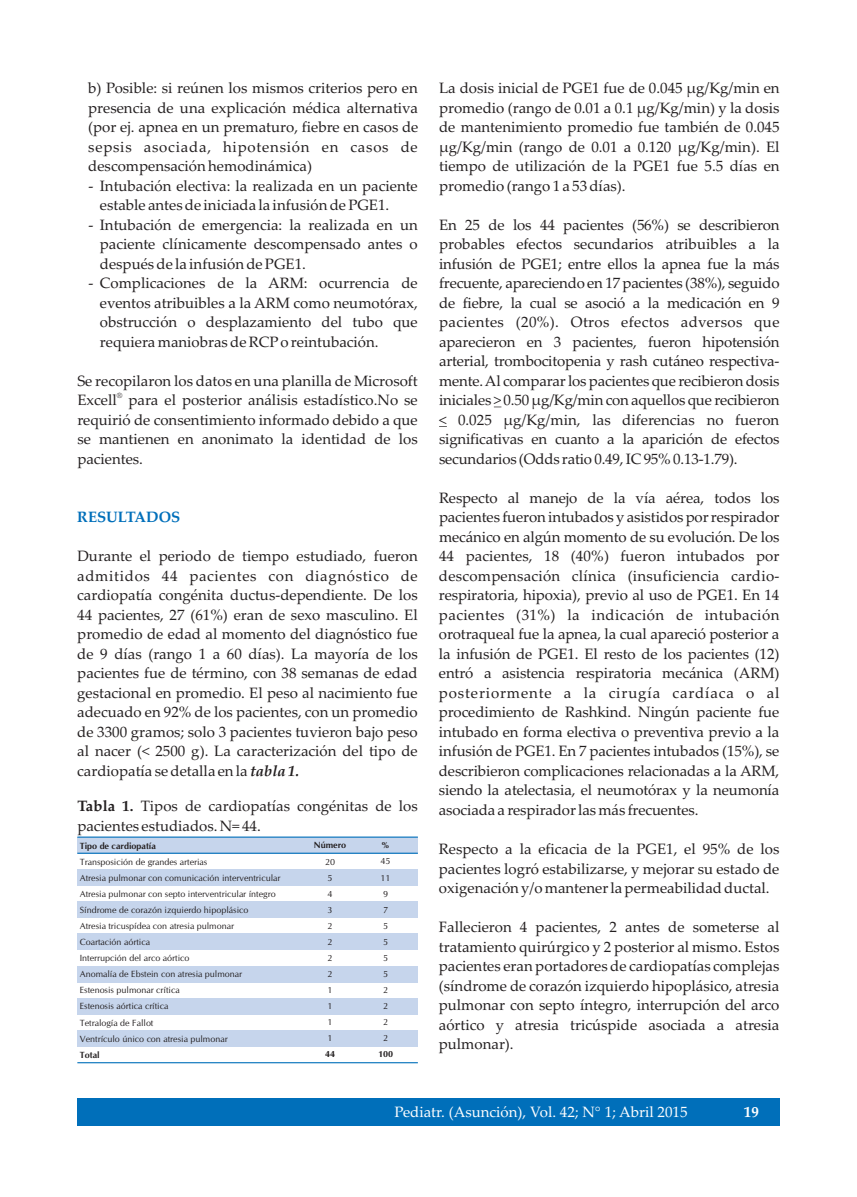
<style>
.page{position:relative;width:857px;height:1197px;background:#fff}
.page>*{position:absolute;margin:0;border:0;box-sizing:border-box;transform-origin:0 0}
.t1{font:15px/19.5px "Palatino Linotype";color:#231f20;text-align:justify}
.t2{font:15px "Palatino Linotype";color:#fff}
.t3{font:700 15px "Palatino Linotype";color:#006fba}
.t4{font:700 15px "Palatino Linotype";color:#fff}
.t5{font:9px/16px "CG Omega";color:#231f20}
.t6{font:700 9px "CG Omega";color:#231f20}
.t7{font:7.5px "Palatino Linotype";color:#231f20}
.s1{font-weight:700;font-style:italic}
.s2{font-weight:700}
</style>
<div class="page">
<div style="left:77px;top:1098px;width:702px;height:28px;background:#006fba"></div>
<div style="left:77px;top:837px;width:340px;height:16px;background:#c6d5ec"></div>
<div style="left:77px;top:869px;width:340px;height:16px;background:#c6d5ec"></div>
<div style="left:77px;top:901px;width:340px;height:16px;background:#c6d5ec"></div>
<div style="left:77px;top:933px;width:340px;height:16px;background:#c6d5ec"></div>
<div style="left:77px;top:965px;width:340px;height:17px;background:#c6d5ec"></div>
<div style="left:77px;top:998px;width:340px;height:16px;background:#c6d5ec"></div>
<div style="left:77px;top:1030px;width:340px;height:16px;background:#c6d5ec"></div>
<hr style="left:77px;top:1062px;width:340px;height:1px;background:#006fba">
<hr style="left:77px;top:852px;width:340px;height:1px;background:#006fba">
<hr style="left:77px;top:836px;width:340px;height:1px;background:#006fba">
<p class="t1" style="left:88px;top:80px;width:331px">b) Posible: si reúnen los mismos criterios pero en presencia de una explicación médica alternativa (por ej. apnea en un prematuro, fiebre en casos de sepsis asociada, hipotensión en casos de descompensación hemodinámica)</p>
<p class="t1" style="left:100px;top:177px;width:319px;text-indent:-11px">- Intubación electiva: la realizada en un paciente estable antes de iniciada la infusión de PGE1.</p>
<p class="t1" style="left:100px;top:216px;width:319px;text-indent:-11px">- Intubación de emergencia: la realizada en un paciente clínicamente descompensado antes o después de la infusión de PGE1.</p>
<p class="t1" style="left:100px;top:275px;width:319px;text-indent:-11px">- Complicaciones de la ARM: ocurrencia de eventos atribuibles a la ARM como neumotórax, obstrucción o desplazamiento del tubo que requiera maniobras de RCPo reintubación.</p>
<p class="t1" style="left:77px;top:372px;width:342px">Se recopilaron los datos en una planilla de Microsoft</p>
<p class="t7" style="left:117px;top:392px;width:7px">®</p>
<p class="t1" style="left:77px;top:392px;width:342px">Excell para el posterior análisis estadístico.No se requirió de consentimiento informado debido a que se mantienen en anonimato la identidad de los pacientes.</p>
<p class="t3" style="left:77px;top:511px;width:105px">RESULTADOS</p>
<p class="t1" style="left:77px;top:548px;width:342px">Durante el periodo de tiempo estudiado, fueron admitidos 44 pacientes con diagnóstico de cardiopatía congénita ductus-dependiente. De los 44 pacientes, 27 (61%) eran de sexo masculino. El promedio de edad al momento del diagnóstico fue de 9 días (rango 1 a 60 días). La mayoría de los pacientes fue de término, con 38 semanas de edad gestacional en promedio. El peso al nacimiento fue adecuado en 92% de los pacientes, con un promedio de 3300 gramos; solo 3 pacientes tuvieron bajo peso al nacer (&lt; 2500 g). La caracterización del tipo de cardiopatía se detalla en la <span class="s1">tabla 1.</span></p>
<p class="t1" style="left:77px;top:797px;width:342px"><span class="s2">Tabla 1.</span> Tipos de cardiopatías congénitas de los pacientes estudiados. N= 44.</p>
<p class="t6" style="left:80px;top:842px;width:78px">Tipo de cardiopatía</p>
<p class="t5" style="left:80px;top:854px;width:202px">Transposición de grandes arterias<br>Atresia pulmonar con comunicación interventricular Atresia pulmonar con septo interventricular íntegro Síndrome de corazón izquierdo hipoplásico<br>Atresia tricuspídea con atresia pulmonar<br>Coartación aórtica<br>Interrupción del arco aórtico<br>Anomalía de Ebstein con atresia pulmonar<br>Estenosis pulmonar crítica<br>Estenosis aórtica crítica<br>Tetralogía de Fallot<br>Ventrículo único con atresia pulmonar</p>
<p class="t6" style="left:80px;top:1050px;width:21px">Total</p>
<p class="t6" style="left:314px;top:841px;width:34px">Número</p>
<p class="t5" style="left:325px;top:854px;width:11px">20<br>5<br>4<br>3<br>2<br>2<br>2<br>2<br>1<br>1<br>1<br>1</p>
<p class="t6" style="left:325px;top:1050px;width:11px">44</p>
<p class="t6" style="left:381px;top:841px;width:9px">%</p>
<p class="t5" style="left:380px;top:854px;width:11px">45<br>11<br>9<br>7<br>5<br>5<br>5<br>5<br>2<br>2<br>2<br>2</p>
<p class="t6" style="left:378px;top:1050px;width:16px">100</p>
<p class="t1" style="left:439px;top:80px;width:342px">La dosis inicial de PGE1 fue de 0.045 µg/Kg/min en promedio (rango de 0.01 a 0.1 µg/Kg/min) y la dosis de mantenimiento promedio fue también de 0.045 µg/Kg/min (rango de 0.01 a 0.120 µg/Kg/min). El tiempo de utilización de la PGE1 fue 5.5 días en promedio (rango 1 a 53 días).</p>
<p class="t1" style="left:439px;top:216px;width:342px">En 25 de los 44 pacientes (56%) se describieron probables efectos secundarios atribuibles a la infusión de PGE1; entre ellos la apnea fue la más frecuente, apareciendo en 17 pacientes (38%), seguido de fiebre, la cual se asoció a la medicación en 9 pacientes (20%). Otros efectos adversos que aparecieron en 3 pacientes, fueron hipotensión arterial, trombocitopenia y rash cutáneo respectiva&shy;mente. Al comparar los pacientes que recibieron dosis iniciales &gt; 0.50 µg/Kg/min con aquellos que recibieron &lt; 0.025 µg/Kg/min, las diferencias no fueron significativas en cuanto a la aparición de efectos secundarios (Odds ratio 0.49, IC 95% 0.13-1.79).</p>
<p class="t1" style="left:438px;top:489px;width:342px">Respecto al manejo de la vía aérea, todos los pacientes fueron intubados y asistidos por respirador mecánico en algún momento de su evolución. De los 44 pacientes, 18 (40%) fueron intubados por descompensación clínica (insuficiencia cardio&shy;respiratoria, hipoxia), previo al uso de PGE1. En 14 pacientes (31%) la indicación de intubación orotraqueal fue la apnea, la cual apareció posterior a la infusión de PGE1. El resto de los pacientes (12) entró a asistencia respiratoria mecánica (ARM) posteriormente a la cirugía cardíaca o al procedimiento de Rashkind. Ningún paciente fue intubado en forma electiva o preventiva previo a la infusión de PGE1. En 7 pacientes intubados (15%), se describieron complicaciones relacionadas a la ARM, siendo la atelectasia, el neumotórax y la neumonía asociada a respirador las más frecuentes.</p>
<p class="t1" style="left:438px;top:840px;width:342px">Respecto a la eficacia de la PGE1, el 95% de los pacientes logró estabilizarse, y mejorar su estado de oxigenación y/o mantener la permeabilidad ductal.</p>
<p class="t1" style="left:438px;top:918px;width:342px">Fallecieron 4 pacientes, 2 antes de someterse al tratamiento quirúrgico y 2 posterior al mismo. Estos pacientes eran portadores de cardiopatías complejas (síndrome de corazón izquierdo hipoplásico, atresia pulmonar con septo íntegro, interrupción del arco aórtico y atresia tricúspide asociada a atresia pulmonar).</p>
<p class="t2" style="left:394px;top:1105px;width:294px">Pediatr. (Asunción), Vol. 42; N° 1; Abril 2015</p>
<p class="t4" style="left:743px;top:1105px;width:16px">19</p>
</div>
